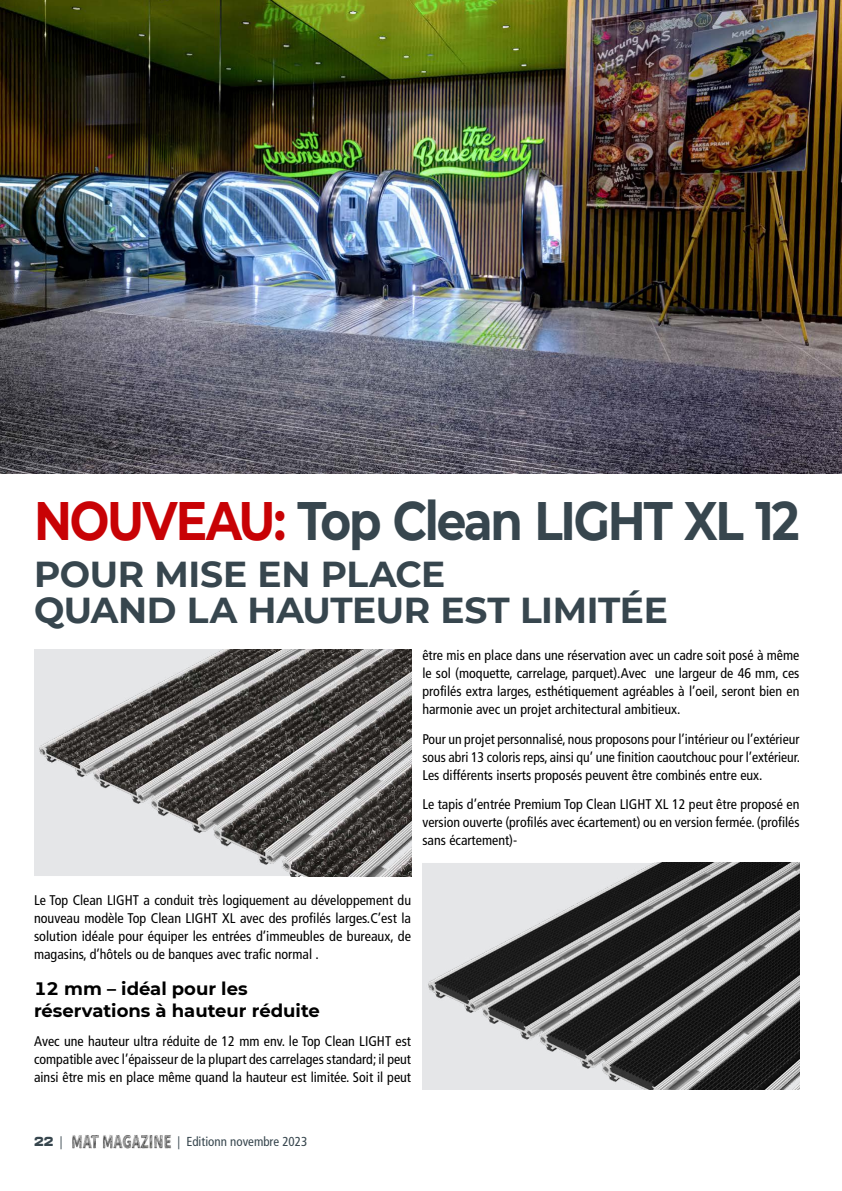
<style>
.page{position:relative;width:842px;height:1191px;background:#fff}
.page>*{position:absolute;margin:0;border:0;box-sizing:border-box;transform-origin:0 0}
.t1{font:700 54px "Montserrat";letter-spacing:-.045em;color:#37464e;scale:.87 1}
.t2{font:700 36px/36px "Montserrat";letter-spacing:-.01em;color:#37464e}
.t3{font:700 18px/21.6px "Montserrat";color:#000}
.t4{font:condensed 14px/18px "Frutiger LT Std";color:#000;text-align:justify}
.t5{font:condensed 13px "Frutiger LT Std";color:#37464e}
.t6{font:800 13px "Kallisto";color:#37464e}
.s1{color:#c80205}
.s2{font-family:"Minion Pro";font-weight:400}
.s3{font-family:"Minion Pro";font-stretch:normal}
</style>
<div class="page">
<img style="left:72px;top:1135px;width:99px;height:13px">
<img style="left:0;top:0;width:842px;height:473px">
<img style="left:422px;top:863px;width:377px;height:226px">
<img style="left:34px;top:649px;width:377px;height:227px">
<h1 class="t1" style="left:34px;top:482px;width:881px"><span class="s1">NOUVEAU:</span> Top Clean LIGHT XL 12</h1>
<h2 class="t2" style="left:34px;top:554px;width:635px">POUR MISE EN PLACE<br>QUAND LA HAUTEUR EST LIMITÉE</h2>
<p class="t4" style="left:422px;top:646px;width:379px">être mis en place dans une réservation avec un cadre soit posé à même le sol (moquette, carrelage, parquet).Avec une largeur de 46 mm, ces profilés extra larges, esthétiquement agréables à l’oeil, seront bien en harmonie avec un projet architectural ambitieux.</p>
<p class="t4" style="left:422px;top:730px;width:379px">Pour un projet personnalisé, nous proposons pour l’intérieur ou l’extérieur sous abri 13 coloris reps, ainsi qu’ une finition caoutchouc pour l’extérieur.<br>Les différents inserts proposés peuvent être combinés entre eux.</p>
<p class="t4" style="left:422px;top:795px;width:379px">Le tapis d’entrée Premium Top Clean LIGHT XL 12 peut être proposé en version ouverte (profilés avec écartement) ou en version fermée. (profilés sans écartement)-</p>
<p class="t4" style="left:34px;top:891px;width:379px">Le Top Clean LIGHT a conduit très logiquement au développement du nouveau modèle Top Clean LIGHT XL avec des profilés larges.C’est la solution idéale pour équiper les entrées d’immeubles de bureaux, de magasins, d’hôtels ou de banques avec trafic normal .</p>
<p class="t3" style="left:34px;top:976px;width:287px">12 mm – idéal pour les réservations à hauteur réduite</p>
<p class="t4" style="left:34px;top:1032px;width:379px">Avec une hauteur ultra réduite de 12 mm env. le Top Clean LIGHT est compatible avec l’épaisseur de la plupart des carrelages standard; il peut ainsi être mis en place même quand la hauteur est limitée. Soit il peut</p>
<p class="t6" style="left:34px;top:1133px;width:30px">22 <span class="s2">|</span></p>
<p class="t5" style="left:177px;top:1134px;width:132px"><span class="s3">|</span> Editionn novembre 2023</p>
</div>
